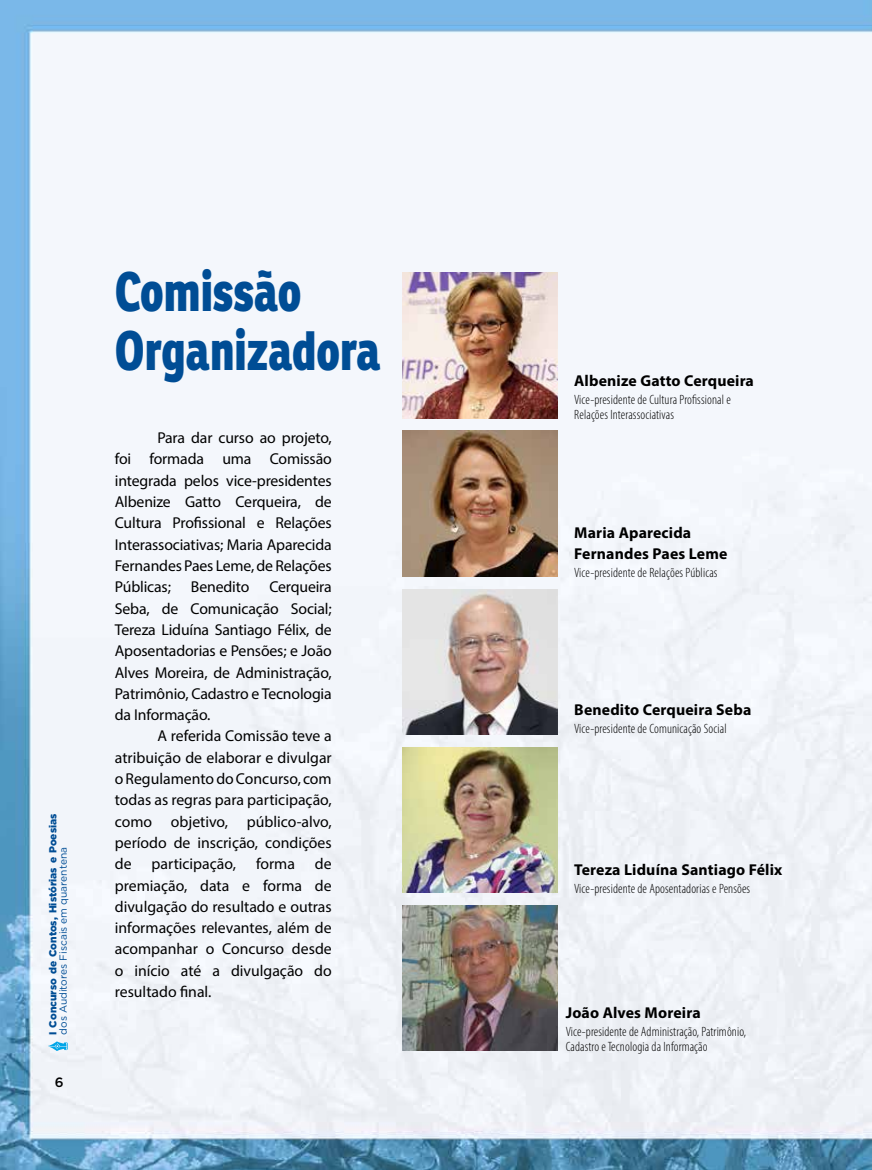
<style>
.page{position:relative;width:872px;height:1170px;background:#fff}
.page>*{position:absolute;margin:0;border:0;box-sizing:border-box;transform-origin:0 0}
.t1{font:800 53.85px/59.2px "Ronnia";color:#004d95;scale:.8 1}
.t2{font:15.75px/21.3px "Myriad Pro";letter-spacing:-.005em;color:#000;text-align:justify}
.t3{font:700 15.75px/21.3px "Myriad Pro";letter-spacing:.01em;color:#000}
.t4{font:300 condensed 13.5px/15px "Myriad Pro";letter-spacing:.01em;color:#000}
.t5{font:500 13.5px "Gotham";color:#000}
.t6{font:900 10.2px "Gotham";color:#004d95}
.t7{font:10.2px "Gotham";color:#004d95}
</style>
<div class="page">
<img style="left:0;top:0;width:872px;height:1169px">
<img style="left:403px;top:431px;width:154px;height:145px">
<img style="left:403px;top:273px;width:154px;height:145px">
<img style="left:403px;top:589px;width:154px;height:145px">
<img style="left:403px;top:747px;width:154px;height:145px">
<img style="left:403px;top:905px;width:154px;height:145px">
<svg style="left:48px;top:1041px;width:20px;height:9px"></svg>
<p class="t6" style="left:46px;top:1034px;width:223px;rotate:-90deg">I Concurso de Contos, Histórias e Poesias</p>
<p class="t7" style="left:57px;top:1034px;width:189px;rotate:-90deg">dos Auditores Fiscais em quarentena</p>
<p class="t5" style="left:55px;top:1073px;width:10px">6</p>
<h1 class="t1" style="left:115px;top:261px;width:333px">Comissão<br>Organizadora</h1>
<p class="t2" style="left:115px;top:427px;width:218px;text-indent:43px">Para dar curso ao projeto, foi formada uma Comissão integrada pelos vice-presidentes Albenize Gatto Cerqueira, de Cultura Profissional e Relações Interassociativas; Maria Aparecida Fernandes Paes Leme, de Relações Públicas;</p>
<p class="t2" style="left:191px;top:576px;width:60px">Benedito</p>
<p class="t2" style="left:115px;top:576px;width:218px;text-indent:154px">Cerqueira Seba, de Comunicação Social; Tereza Liduína Santiago Félix, de Aposentadorias e Pensões; e João Alves Moreira, de Administração, Patrimônio, Cadastro e Tecnologia da Informação.</p>
<p class="t2" style="left:115px;top:725px;width:218px;text-indent:43px">A referida Comissão teve a atribuição de elaborar e divulgar o Regulamento do Concurso, com todas as regras para participação, como objetivo, público-alvo, período de inscrição, condições de</p>
<p class="t2" style="left:152px;top:853px;width:86px">participação,</p>
<p class="t2" style="left:256px;top:853px;width:40px">forma</p>
<p class="t2" style="left:115px;top:853px;width:218px;text-indent:200px">de premiação, data e forma de divulgação do resultado e outras informações relevantes, além de acompanhar o Concurso desde o início até a divulgação do resultado final.</p>
<p class="t3" style="left:574px;top:369px;width:181px">Albenize Gatto Cerqueira</p>
<p class="t4" style="left:574px;top:391px;width:158px">Vice-presidente de Cultura Profissional e<br>Relações Interassociativas</p>
<p class="t3" style="left:574px;top:521px;width:155px">Maria Aparecida<br>Fernandes Paes Leme</p>
<p class="t4" style="left:574px;top:564px;width:145px">Vice-presidente de Relações Públicas</p>
<p class="t3" style="left:574px;top:698px;width:179px">Benedito Cerqueira Seba</p>
<p class="t4" style="left:574px;top:721px;width:154px">Vice-presidente de Comunicação Social</p>
<p class="t3" style="left:574px;top:858px;width:210px">Tereza Liduína Santiago Félix</p>
<p class="t4" style="left:574px;top:880px;width:177px">Vice-presidente de Aposentadorias e Pensões</p>
<p class="t3" style="left:566px;top:1001px;width:136px">João Alves Moreira</p>
<p class="t4" style="left:566px;top:1023px;width:182px">Vice-presidente de Administração, Patrimônio,<br>Cadastro e Tecnologia da Informação</p>
</div>
